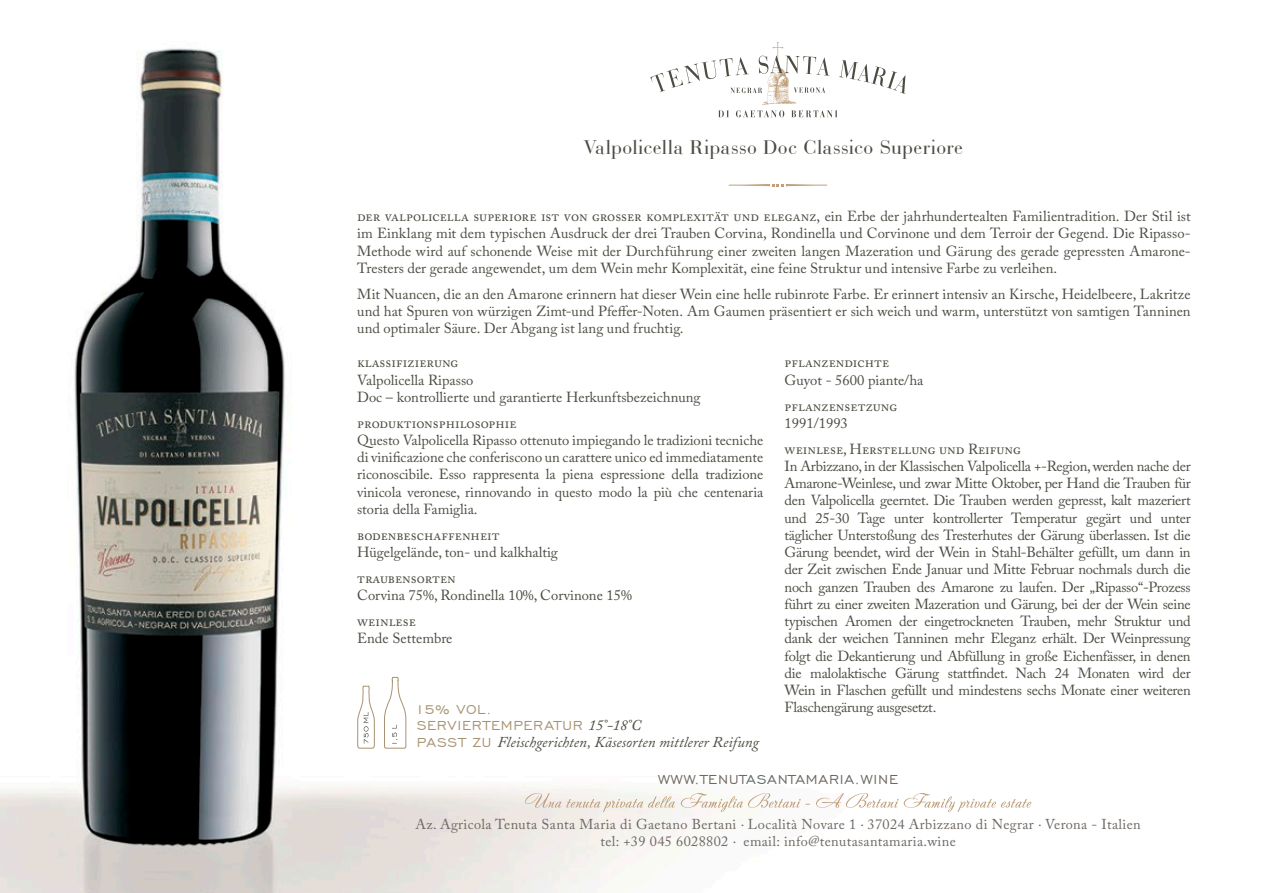
<style>
.page{position:relative;width:1263px;height:893px;background:#fff}
.page>*{position:absolute;margin:0;border:0;box-sizing:border-box;transform-origin:0 0}
.t1{font:21px "Bauer Bodoni BT";letter-spacing:.045em;color:#4c4c43}
.t2{font:16.5px/16.5px "Engravers Gothic BT";letter-spacing:.04em;color:#a89272}
.t3{font:16.5px "Engravers Gothic BT";letter-spacing:.05em;color:#6e6863}
.t4{font:italic 15px "Adobe Caslon Pro";color:#4c4c43}
.t5{font:14.55px/17.2px "Adobe Caslon Pro";color:#4c4c43}
.t6{font:14.55px/17.2px "Adobe Caslon Pro";letter-spacing:-.02em;color:#4c4c43}
.t7{font:14.25px/17.1px "Adobe Caslon Pro";letter-spacing:.025em;color:#6e6863;text-align:center}
.s1{font-family:"Adobe Caslon Pro";font-style:italic;font-size:15px;color:#4c4c43}
.s2{font-family:"Engravers Gothic BT";font-style:normal;font-size:16.5px;color:#a89272}
</style>
<div class="page">
<img style="left:0;top:48px;width:1032px;height:845px">
<svg style="left:357px;top:685px;width:18px;height:64px"></svg>
<svg style="left:383px;top:676px;width:24px;height:73px"></svg>
<svg style="left:650px;top:42px;width:255px;height:75px"></svg>
<svg style="left:525px;top:793px;width:150px;height:19px"></svg>
<svg style="left:681px;top:793px;width:129px;height:19px"></svg>
<svg style="left:816px;top:793px;width:82px;height:15px"></svg>
<svg style="left:904px;top:793px;width:127px;height:19px"></svg>
<svg style="left:739px;top:184px;width:78px;height:2px"></svg>
<hr style="left:729px;top:185px;width:40px;height:1px;background:#c0a07b">
<hr style="left:787px;top:185px;width:40px;height:1px;background:#c0a07b">
<h1 class="t1" style="left:585px;top:135px;width:379px">Valpolicella Ripasso Doc Classico Superiore</h1>
<p class="t5" style="left:357px;top:207px;width:835px;text-align:justify">der valpolicella superiore ist von grosser komplexität und eleganz, ein Erbe der jahrhundertealten Familientradition. Der Stil ist im Einklang mit dem typischen Ausdruck der drei Trauben Corvina, Rondinella und Corvinone und dem Terroir der Gegend. Die Ripasso-Methode wird auf schonende Weise mit der Durchführung einer zweiten langen Mazeration und Gärung des gerade gepressten Amarone-Tresters der gerade angewendet, um dem Wein mehr Komplexität, eine feine Struktur und intensive Farbe zu verleihen.</p>
<p class="t5" style="left:357px;top:285px;width:835px;text-align:justify">Mit Nuancen, die an den Amarone erinnern hat dieser Wein eine helle rubinrote Farbe. Er erinnert intensiv an Kirsche, Heidelbeere, Lakritze und hat Spuren von würzigen Zimt-und Pfeffer-Noten. Am Gaumen präsentiert er sich weich und warm, unterstützt von samtigen Tanninen und optimaler Säure. Der Abgang ist lang und fruchtig.</p>
<p class="t5" style="left:357px;top:354px;width:345px">klassifizierung<br>Valpolicella Ripasso<br>Doc – kontrollierte und garantierte Herkunftsbezeichnung</p>
<p class="t5" style="left:357px;top:414px;width:408px">produktionsphilosophie<br>Questo Valpolicella Ripasso ottenuto impiegando le tradizioni tecniche di vinificazione che conferiscono un carattere unico ed immediatamente riconoscibile. Esso rappresenta la piena espressione della tradizione vinicola veronese, rinnovando in questo modo la più che centenaria storia della Famiglia.</p>
<p class="t5" style="left:357px;top:526px;width:202px">bodenbeschaffenheit<br>Hügelgelände, ton- und kalkhaltig</p>
<p class="t5" style="left:357px;top:569px;width:276px">traubensorten<br>Corvina 75%, Rondinella 10%, Corvinone 15%</p>
<p class="t5" style="left:357px;top:612px;width:97px">weinlese<br>Ende Settembre</p>
<p class="t5" style="left:784px;top:354px;width:140px">pflanzendichte<br>Guyot - 5600 piante/ha</p>
<p class="t5" style="left:784px;top:397px;width:114px">pflanzensetzung<br>1991/1993</p>
<p class="t6" style="left:784px;top:440px;width:408px">weinlese, Herstellung und Reifung<br>In Arbizzano, in der Klassischen Valpolicella +-Region, werden nache der Amarone-Weinlese, und zwar Mitte Oktober, per Hand die Trauben für den Valpolicella geerntet. Die Trauben werden gepresst, kalt mazeriert und 25-30 Tage unter kontrollerter Temperatur gegärt und unter täglicher Unterstoßung des Tresterhutes der Gärung überlassen. Ist die Gärung beendet, wird der Wein in Stahl-Behälter gefüllt, um dann in der Zeit zwischen Ende Januar und Mitte Februar nochmals durch die noch ganzen Trauben des Amarone zu laufen. Der „Ripasso“-Prozess führt zu einer zweiten Mazeration und Gärung, bei der der Wein seine typischen Aromen der eingetrockneten Trauben, mehr Struktur und dank der weichen Tanninen mehr Eleganz erhält. Der Weinpressung folgt die Dekantierung und Abfüllung in große Eichenfässer, in denen die malolaktische Gärung stattfindet. Nach 24 Monaten wird der Wein in Flaschen gefüllt und mindestens sechs Monate einer weiteren Flaschengärung ausgesetzt.</p>
<p class="t2" style="left:415px;top:700px;width:228px">15% VOL.<br>SERVIERTEMPERATUR <span class="s1">15°-18°C</span></p>
<p class="t4" style="left:417px;top:733px;width:344px"><span class="s2">PASST ZU</span> Fleischgerichten, Käsesorten mittlerer Reifung</p>
<p class="t3" style="left:658px;top:770px;width:241px">WWW.TENUTASANTAMARIA.WINE</p>
<p class="t7" style="left:416px;top:816px;width:727px">Az. Agricola Tenuta Santa Maria di Gaetano Bertani . Località Novare 1 . 37024 Arbizzano di Negrar . Verona - Italien tel: +39 045 6028802 . email: info@tenutasantamaria.wine</p>
</div>
